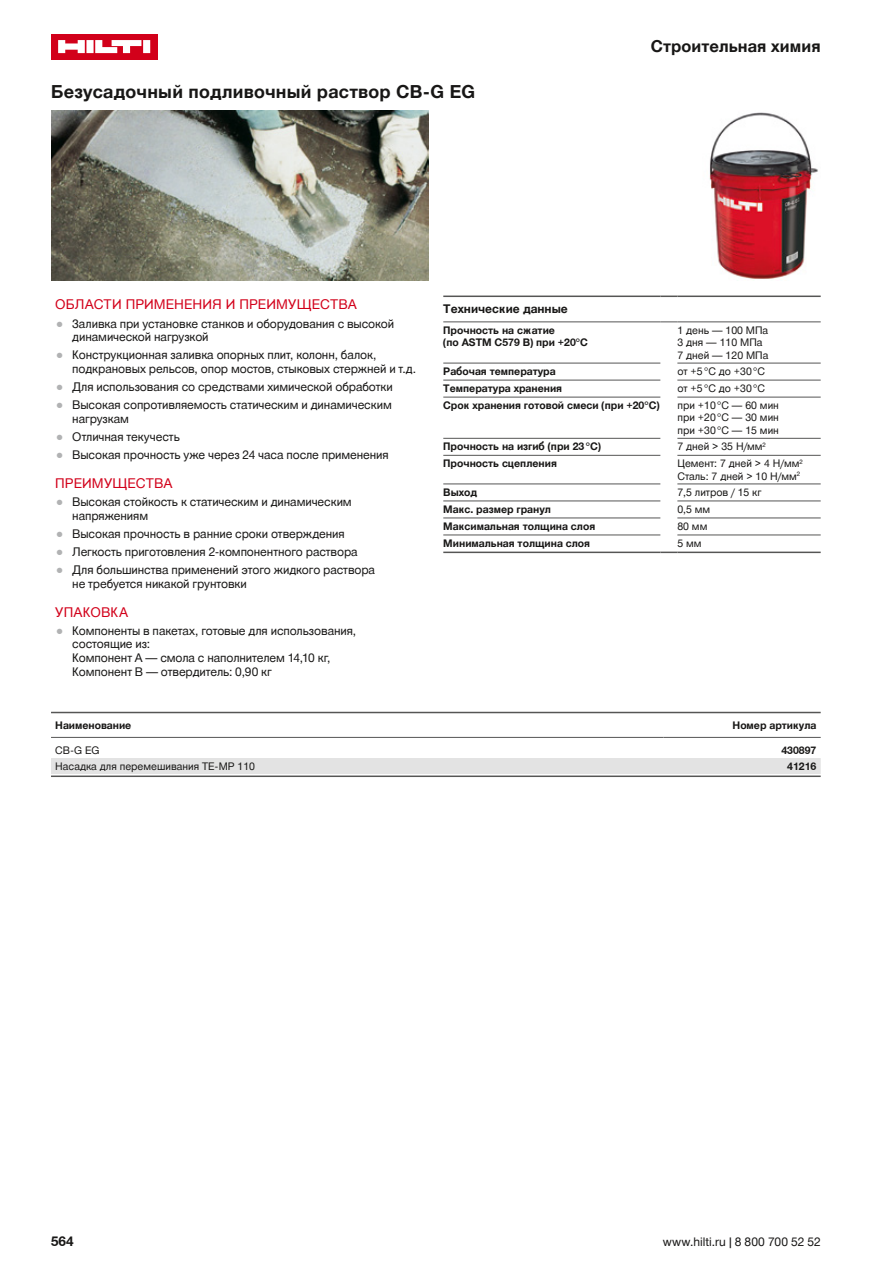
<style>
.page{position:relative;width:893px;height:1263px;background:#fff}
.page>*{position:absolute;margin:0;border:0;box-sizing:border-box;transform-origin:0 0}
.t1{font:700 18px "Hilti";letter-spacing:.01em;color:#181716}
.t2{font:700 16.5px "Hilti";letter-spacing:.005em;color:#181716}
.t3{font:13.5px "Hilti";letter-spacing:.005em;color:#d2001a}
.t4{font:700 13.5px "Hilti";color:#181716}
.t5{font:12px/13.8px "Hilti";letter-spacing:-.005em;color:#181716}
.t6{font:700 12px "Hilti";color:#181716}
.t7{font:700 10.5px/12.6px "Hilti";color:#181716}
.t8{font:10.5px/12.6px "Hilti";color:#181716}
.s1{font-size:18px;color:#b1b2b3}
</style>
<div class="page">
<div style="left:51px;top:34px;width:106px;height:25px;background:#d2001a"></div>
<svg style="left:58px;top:40px;width:92px;height:13px"></svg>
<img style="left:709px;top:112px;width:109px;height:167px">
<hr style="left:443px;top:296px;width:217px;height:1px;background:#565655">
<svg style="left:660px;top:296px;width:17px;height:1px"></svg>
<hr style="left:677px;top:296px;width:144px;height:1px;background:#565655">
<hr style="left:443px;top:321px;width:217px;height:1px;background:#565655">
<svg style="left:660px;top:321px;width:17px;height:1px"></svg>
<hr style="left:677px;top:321px;width:144px;height:1px;background:#565655">
<hr style="left:443px;top:363px;width:217px;height:1px;background:#565655">
<hr style="left:677px;top:363px;width:144px;height:1px;background:#565655">
<hr style="left:443px;top:380px;width:217px;height:1px;background:#565655">
<hr style="left:677px;top:380px;width:144px;height:1px;background:#565655">
<hr style="left:443px;top:397px;width:217px;height:1px;background:#565655">
<hr style="left:677px;top:397px;width:144px;height:1px;background:#565655">
<hr style="left:443px;top:438px;width:217px;height:1px;background:#565655">
<hr style="left:677px;top:438px;width:144px;height:1px;background:#565655">
<hr style="left:443px;top:455px;width:217px;height:1px;background:#565655">
<hr style="left:677px;top:455px;width:144px;height:1px;background:#565655">
<hr style="left:443px;top:483px;width:217px;height:1px;background:#565655">
<hr style="left:677px;top:483px;width:144px;height:1px;background:#565655">
<hr style="left:443px;top:501px;width:217px;height:1px;background:#565655">
<hr style="left:677px;top:501px;width:144px;height:1px;background:#565655">
<hr style="left:443px;top:518px;width:217px;height:1px;background:#565655">
<hr style="left:677px;top:518px;width:144px;height:1px;background:#565655">
<hr style="left:443px;top:535px;width:217px;height:1px;background:#565655">
<hr style="left:677px;top:535px;width:144px;height:1px;background:#565655">
<hr style="left:443px;top:552px;width:217px;height:1px;background:#565655">
<svg style="left:660px;top:552px;width:17px;height:1px"></svg>
<hr style="left:677px;top:552px;width:144px;height:1px;background:#565655">
<img style="left:51px;top:111px;width:377px;height:170px">
<hr style="left:51px;top:712px;width:770px;height:1px;background:#565655">
<hr style="left:51px;top:775px;width:770px;height:2px;background:#565655">
<div style="left:51px;top:758px;width:770px;height:16px;background:#e3e3e3"></div>
<hr style="left:51px;top:737px;width:613px;height:1px;background:#565655">
<hr style="left:664px;top:737px;width:157px;height:1px;background:#565655">
<h1 class="t1" style="left:51px;top:81px;width:426px">Безусадочный подливочный раствор CB-G EG</h1>
<h2 class="t2" style="left:651px;top:37px;width:172px">Строительная химия</h2>
<p class="t3" style="left:55px;top:297px;width:303px">ОБЛАСТИ ПРИМЕНЕНИЯ И ПРЕИМУЩЕСТВА</p>
<p class="t5" style="left:72px;top:316px;width:323px;text-indent:-17px"><span class="s1">•</span> Заливка при установке станков и оборудования с высокой динамической нагрузкой</p>
<p class="t5" style="left:72px;top:348px;width:345px;text-indent:-17px"><span class="s1">•</span> Конструкционная заливка опорных плит, колонн, балок, подкрановых рельсов, опор мостов, стыковых стержней и т.д.</p>
<p class="t5" style="left:55px;top:380px;width:339px"><span class="s1">•</span> Для использования со средствами химической обработки</p>
<p class="t5" style="left:72px;top:398px;width:321px;text-indent:-17px"><span class="s1">•</span> Высокая сопротивляемость статическим и динамическим нагрузкам</p>
<p class="t5" style="left:55px;top:430px;width:126px"><span class="s1">•</span> Отличная текучесть</p>
<p class="t5" style="left:55px;top:448px;width:335px"><span class="s1">•</span> Высокая прочность уже через 24 часа после применения</p>
<p class="t3" style="left:55px;top:475px;width:119px">ПРЕИМУЩЕСТВА</p>
<p class="t5" style="left:72px;top:495px;width:281px;text-indent:-17px"><span class="s1">•</span> Высокая стойкость к статическим и динамическим напряжениям</p>
<p class="t5" style="left:55px;top:527px;width:291px"><span class="s1">•</span> Высокая прочность в ранние сроки отверждения</p>
<p class="t5" style="left:55px;top:545px;width:304px"><span class="s1">•</span> Легкость приготовления 2-компонентного раствора</p>
<p class="t5" style="left:72px;top:563px;width:304px;text-indent:-17px"><span class="s1">•</span> Для большинства применений этого жидкого раствора не требуется никакой грунтовки</p>
<p class="t3" style="left:55px;top:604px;width:75px">УПАКОВКА</p>
<p class="t5" style="left:72px;top:623px;width:285px;text-indent:-17px"><span class="s1">•</span> Компоненты в пакетах, готовые для использования, состоящие из:<br>Компонент A — смола с наполнителем 14,10 кг, Компонент B — отвердитель: 0,90 кг</p>
<p class="t6" style="left:443px;top:302px;width:126px">Технические данные</p>
<p class="t7" style="left:443px;top:324px;width:146px">Прочность на сжатие<br>(по ASTM C579 B) при +20°С</p>
<p class="t8" style="left:677px;top:324px;width:93px">1 день — 100 МПа<br>3 дня — 110 МПа<br>7 дней — 120 МПа</p>
<p class="t7" style="left:443px;top:365px;width:114px">Рабочая температура</p>
<p class="t8" style="left:677px;top:365px;width:89px">от +5 °C до +30 °C</p>
<p class="t7" style="left:443px;top:382px;width:120px">Температура хранения</p>
<p class="t8" style="left:677px;top:382px;width:89px">от +5 °C до +30 °C</p>
<p class="t7" style="left:443px;top:399px;width:218px">Срок хранения готовой смеси (при +20°С)</p>
<p class="t8" style="left:677px;top:399px;width:103px;text-align:justify">при +10 °C — 60 мин при +20 °C — 30 мин при +30 °C — 15 мин</p>
<p class="t7" style="left:443px;top:440px;width:159px">Прочность на изгиб (при 23 °C)</p>
<p class="t8" style="left:677px;top:440px;width:90px">7 дней &gt; 35 Н/мм<sup>2</sup></p>
<p class="t7" style="left:443px;top:457px;width:115px">Прочность сцепления</p>
<p class="t8" style="left:677px;top:457px;width:127px">Цемент: 7 дней &gt; 4 Н/мм<sup>2<br></sup>Сталь: 7 дней &gt; 10 Н/мм<sup>2</sup></p>
<p class="t7" style="left:443px;top:486px;width:36px">Выход</p>
<p class="t8" style="left:677px;top:486px;width:86px">7,5 литров / 15 кг</p>
<p class="t7" style="left:443px;top:503px;width:109px">Макс. размер гранул</p>
<p class="t8" style="left:677px;top:503px;width:34px">0,5 мм</p>
<p class="t7" style="left:443px;top:520px;width:154px">Максимальная толщина слоя</p>
<p class="t8" style="left:677px;top:520px;width:32px">80 мм</p>
<p class="t7" style="left:443px;top:537px;width:148px">Минимальная толщина слоя</p>
<p class="t8" style="left:677px;top:537px;width:26px">5 мм</p>
<p class="t7" style="left:55px;top:719px;width:78px">Наименование</p>
<p class="t7" style="left:732px;top:719px;width:85px">Номер артикула</p>
<p class="t8" style="left:55px;top:744px;width:46px">CB-G EG</p>
<p class="t7" style="left:781px;top:744px;width:37px">430897</p>
<p class="t8" style="left:55px;top:760px;width:201px">Насадка для перемешивания TE-MP 110</p>
<p class="t7" style="left:787px;top:760px;width:31px">41216</p>
<p class="t4" style="left:51px;top:1233px;width:24px">564</p>
<p class="t5" style="left:663px;top:1235px;width:159px">www.hilti.ru | 8 800 700 52 52</p>
</div>
